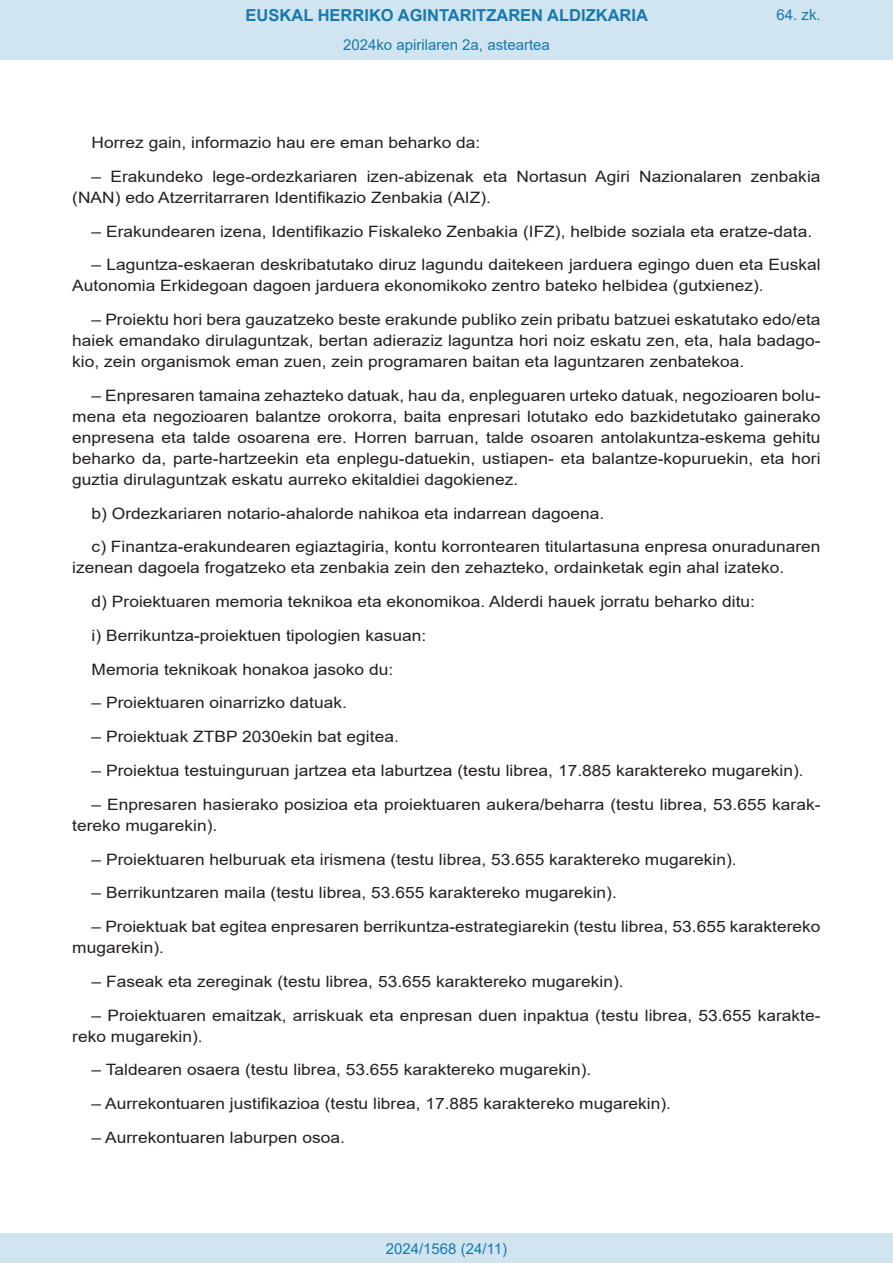
<style>
.page{position:relative;width:893px;height:1263px;background:#fff}
.page>*{position:absolute;margin:0;border:0;box-sizing:border-box;transform-origin:0 0}
.t1{font:700 16.5px "Arial";color:#1879ad}
.BOPVDetalle{font:15.6px/21px "Arial";color:#231f20;scale:1.11 1}
.Paginacion_Centro{font:15px "Arial";color:#1879ad}
</style>
<div class="page">
<div style="left:0;top:0;width:893px;height:60px;background:#d0e5f0"></div>
<div style="left:0;top:1233px;width:893px;height:30px;background:#d0e5f0"></div>
<p class="t1" style="left:246px;top:3px;width:404px">EUSKAL HERRIKO AGINTARITZAREN ALDIZKARIA</p>
<p class="Paginacion_Centro" style="left:343px;top:35px;width:208px">2024ko apirilaren 2a, asteartea</p>
<p class="Paginacion_Centro" style="left:776px;top:5px;width:46px">64. zk.</p>
<p class="BOPVDetalle" style="left:92px;top:132px;width:352px">Horrez gain, informazio hau ere eman beharko da:</p>
<p class="BOPVDetalle" style="left:72px;top:166px;width:676px;text-indent:19px">– Erakundeko lege-ordezkariaren izen-abizenak eta Nortasun Agiri Nazionalaren zenbakia (NAN) edo Atzerritarraren Identifikazio Zenbakia (AIZ).</p>
<p class="BOPVDetalle" style="left:92px;top:221px;width:651px">– Erakundearen izena, Identifikazio Fiskaleko Zenbakia (IFZ), helbide soziala eta eratze-data.</p>
<p class="BOPVDetalle" style="left:72px;top:254px;width:676px;text-indent:19px">– Laguntza-eskaeran deskribatutako diruz lagundu daitekeen jarduera egingo duen eta Euskal<br>Autonomia Erkidegoan dagoen jarduera ekonomikoko zentro bateko helbidea (gutxienez).</p>
<p class="BOPVDetalle" style="left:72px;top:309px;width:676px;text-align:justify;text-indent:19px">– Proiektu hori bera gauzatzeko beste erakunde publiko zein pribatu batzuei eskatutako edo/eta haiek emandako dirulaguntzak, bertan adieraziz laguntza hori noiz eskatu zen, eta, hala badago&shy;kio, zein organismok eman zuen, zein programaren baitan eta laguntzaren zenbatekoa.</p>
<p class="BOPVDetalle" style="left:72px;top:385px;width:676px;text-align:justify;text-indent:19px">– Enpresaren tamaina zehazteko datuak, hau da, enpleguaren urteko datuak, negozioaren bolu&shy;mena eta negozioaren balantze orokorra, baita enpresari lotutako edo bazkidetutako gainerako enpresena eta talde osoarena ere. Horren barruan, talde osoaren antolakuntza-eskema gehitu beharko da, parte-hartzeekin eta enplegu-datuekin, ustiapen- eta balantze-kopuruekin, eta hori guztia dirulaguntzak eskatu aurreko ekitaldiei dagokienez.</p>
<p class="BOPVDetalle" style="left:92px;top:503px;width:463px">b) Ordezkariaren notario-ahalorde nahikoa eta indarrean dagoena.</p>
<p class="BOPVDetalle" style="left:72px;top:536px;width:676px;text-indent:19px">c) Finantza-erakundearen egiaztagiria, kontu korrontearen titulartasuna enpresa onuradunaren izenean dagoela frogatzeko eta zenbakia zein den zehazteko, ordainketak egin ahal izateko.</p>
<p class="BOPVDetalle" style="left:92px;top:591px;width:599px">d) Proiektuaren memoria teknikoa eta ekonomikoa. Alderdi hauek jorratu beharko ditu:</p>
<p class="BOPVDetalle" style="left:92px;top:625px;width:303px">i) Berrikuntza-proiektuen tipologien kasuan:</p>
<p class="BOPVDetalle" style="left:92px;top:659px;width:273px">Memoria teknikoak honakoa jasoko du:</p>
<p class="BOPVDetalle" style="left:92px;top:692px;width:232px">– Proiektuaren oinarrizko datuak.</p>
<p class="BOPVDetalle" style="left:92px;top:726px;width:278px">– Proiektuak ZTBP 2030ekin bat egitea.</p>
<p class="BOPVDetalle" style="left:92px;top:760px;width:643px">– Proiektua testuinguruan jartzea eta laburtzea (testu librea, 17.885 karaktereko mugarekin).</p>
<p class="BOPVDetalle" style="left:72px;top:794px;width:676px;text-indent:19px">– Enpresaren hasierako posizioa eta proiektuaren aukera/beharra (testu librea, 53.655 karak&shy;tereko mugarekin).</p>
<p class="BOPVDetalle" style="left:92px;top:848px;width:583px">– Proiektuaren helburuak eta irismena (testu librea, 53.655 karaktereko mugarekin).</p>
<p class="BOPVDetalle" style="left:92px;top:882px;width:475px">– Berrikuntzaren maila (testu librea, 53.655 karaktereko mugarekin).</p>
<p class="BOPVDetalle" style="left:72px;top:916px;width:676px;text-indent:19px">– Proiektuak bat egitea enpresaren berrikuntza-estrategiarekin (testu librea, 53.655 karaktereko mugarekin).</p>
<p class="BOPVDetalle" style="left:92px;top:971px;width:481px">– Faseak eta zereginak (testu librea, 53.655 karaktereko mugarekin).</p>
<p class="BOPVDetalle" style="left:72px;top:1004px;width:676px;text-indent:19px">– Proiektuaren emaitzak, arriskuak eta enpresan duen inpaktua (testu librea, 53.655 karakte&shy;reko mugarekin).</p>
<p class="BOPVDetalle" style="left:92px;top:1059px;width:452px">– Taldearen osaera (testu librea, 53.655 karaktereko mugarekin).</p>
<p class="BOPVDetalle" style="left:92px;top:1093px;width:523px">– Aurrekontuaren justifikazioa (testu librea, 17.885 karaktereko mugarekin).</p>
<p class="BOPVDetalle" style="left:92px;top:1127px;width:230px">– Aurrekontuaren laburpen osoa.</p>
<p class="Paginacion_Centro" style="left:386px;top:1238px;width:123px">2024/1568 (24/11)</p>
</div>
